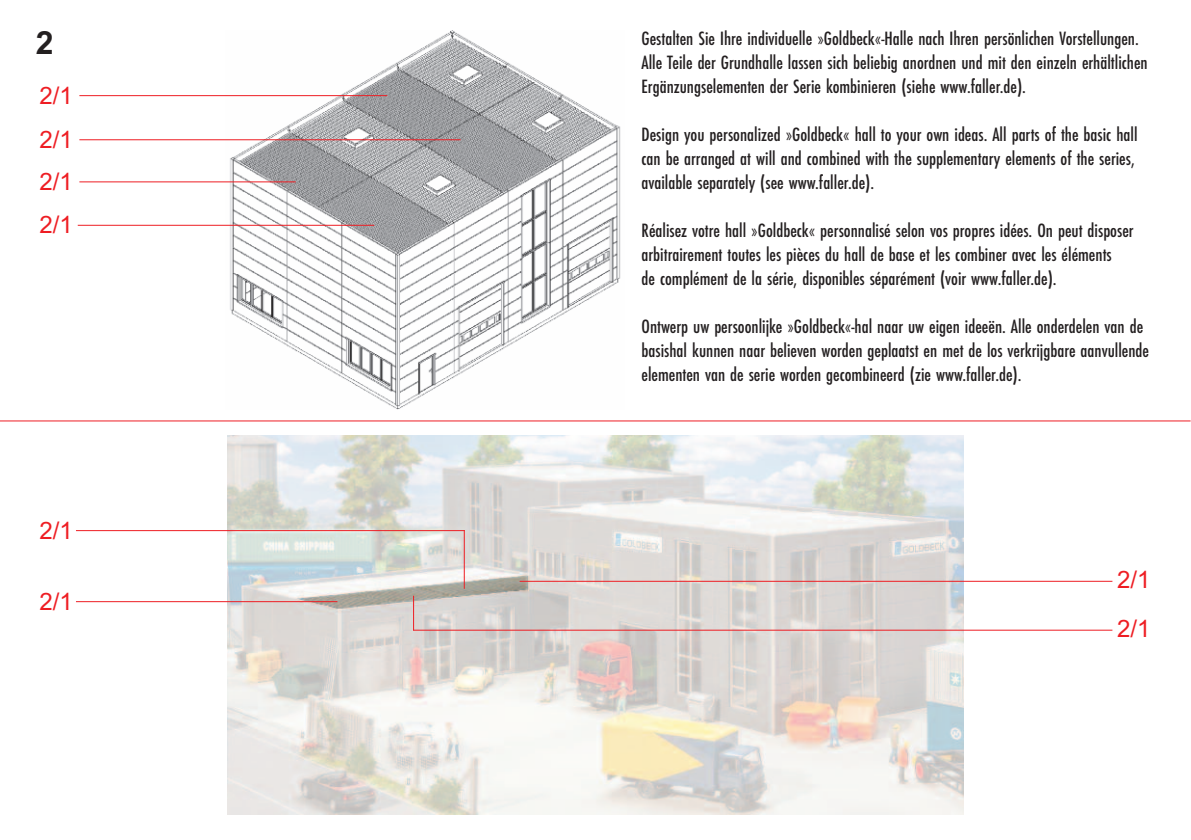
<style>
.page{position:relative;width:1191px;height:840px;background:#fff}
.page>*{position:absolute;margin:0;border:0;box-sizing:border-box;transform-origin:0 0}
.t1{font:700 32px "Arial";color:#231f20}
.t2{font:24px "Arial";color:#ee1d23}
.t3{font:20px/24px "Futura EF Medium Con";color:#231f20}
</style>
<div class="page">
<img style="left:228px;top:435px;width:735px;height:378px">
<img style="left:226px;top:30px;width:395px;height:379px">
<hr style="left:76px;top:530px;width:388px;height:1px;background:#ee1d23">
<hr style="left:76px;top:600px;width:261px;height:1px;background:#ee1d23">
<hr style="left:413px;top:629px;width:699px;height:1px;background:#ee1d23">
<hr style="left:413px;top:595px;width:1px;height:35px;background:#ee1d23">
<hr style="left:464px;top:529px;width:1px;height:59px;background:#ee1d23">
<hr style="left:519px;top:580px;width:593px;height:1px;background:#ee1d23">
<hr style="left:79px;top:181px;width:217px;height:1px;background:#ee1d23">
<hr style="left:79px;top:139px;width:382px;height:1px;background:#ee1d23">
<hr style="left:79px;top:95px;width:308px;height:1px;background:#ee1d23">
<hr style="left:78px;top:225px;width:296px;height:1px;background:#ee1d23">
<hr style="left:0;top:420px;width:1190px;height:1px;background:#ee1d23">
<h1 class="t1" style="left:36px;top:24px;width:19px">2</h1>
<p class="t3" style="left:641px;top:27px;width:507px">Gestalten Sie Ihre individuelle »Goldbeck«-Halle nach Ihren persönlichen Vorstellungen.<br>Alle Teile der Grundhalle lassen sich beliebig anordnen und mit den einzeln erhältlichen<br>Ergänzungselementen der Serie kombinieren (siehe www.faller.de).</p>
<p class="t3" style="left:641px;top:123px;width:497px">Design you personalized »Goldbeck« hall to your own ideas. All parts of the basic hall can be arranged at will and combined with the supplementary elements of the series, available separately (see www.faller.de).</p>
<p class="t3" style="left:641px;top:219px;width:493px">Réalisez votre hall »Goldbeck« personnalisé selon vos propres idées. On peut disposer arbitrairement toutes les pièces du hall de base et les combiner avec les éléments<br>de complément de la série, disponibles séparément (voir www.faller.de).</p>
<p class="t3" style="left:641px;top:315px;width:509px">Ontwerp uw persoonlijke »Goldbeck«-hal naar uw eigen ideeën. Alle onderdelen van de basishal kunnen naar believen worden geplaatst en met de los verkrijgbare aanvullende elementen van de serie worden gecombineerd (zie www.faller.de).</p>
<p class="t2" style="left:39px;top:81px;width:35px">2/1</p>
<p class="t2" style="left:39px;top:125px;width:35px">2/1</p>
<p class="t2" style="left:39px;top:167px;width:35px">2/1</p>
<p class="t2" style="left:39px;top:211px;width:35px">2/1</p>
<p class="t2" style="left:39px;top:516px;width:35px">2/1</p>
<p class="t2" style="left:39px;top:587px;width:35px">2/1</p>
<p class="t2" style="left:1117px;top:565px;width:35px">2/1</p>
<p class="t2" style="left:1117px;top:614px;width:35px">2/1</p>
</div>
